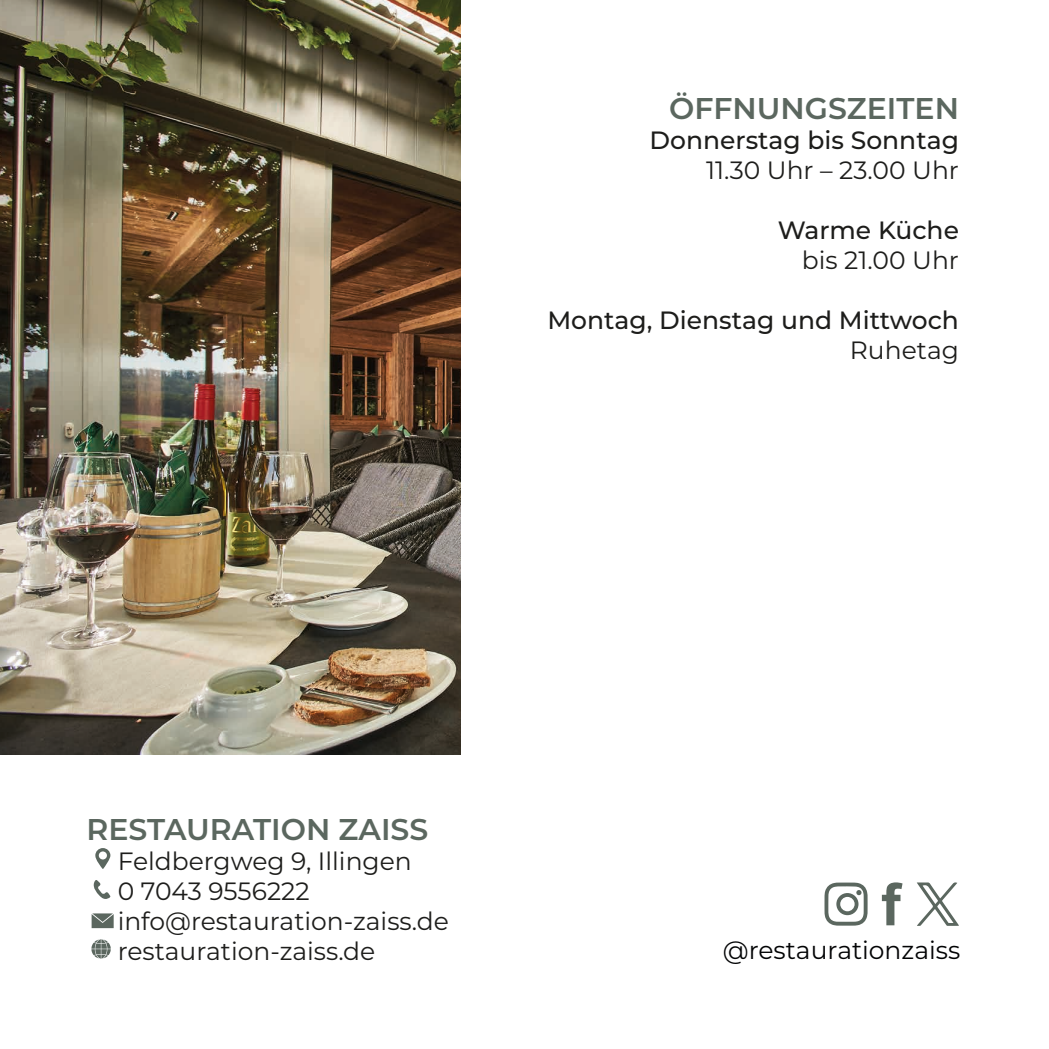
<style>
.page{position:relative;width:1049px;height:1049px;background:#fff}
.page>*{position:absolute;margin:0;border:0;box-sizing:border-box;transform-origin:0 0}
.t1{font:600 30px "Montserrat";color:#5b675f}
.t2{font:25px "Montserrat";color:#1d1d1b}
.t3{font:500 25px "Montserrat";color:#1d1d1b}
.t4{font:25px "Montserrat";color:#020304}
</style>
<div class="page">
<svg style="left:93px;top:880px;width:18px;height:19px"></svg>
<svg style="left:95px;top:848px;width:15px;height:21px"></svg>
<svg style="left:91px;top:939px;width:20px;height:19px"></svg>
<svg style="left:92px;top:913px;width:22px;height:15px"></svg>
<svg style="left:882px;top:882px;width:20px;height:43px"></svg>
<svg style="left:824px;top:882px;width:43px;height:44px"></svg>
<svg style="left:917px;top:882px;width:42px;height:44px"></svg>
<img style="left:0;top:0;width:461px;height:755px">
<p class="t1" style="left:669px;top:87px;width:291px">ÖFFNUNGSZEITEN</p>
<p class="t3" style="left:649px;top:123px;width:311px">Donnerstag bis Sonntag</p>
<p class="t2" style="left:706px;top:153px;width:254px">11.30 Uhr – 23.00 Uhr</p>
<p class="t3" style="left:778px;top:213px;width:183px">Warme Küche</p>
<p class="t2" style="left:802px;top:243px;width:159px">bis 21.00 Uhr</p>
<p class="t3" style="left:547px;top:303px;width:413px">Montag, Dienstag und Mittwoch</p>
<p class="t2" style="left:850px;top:333px;width:111px">Ruhetag</p>
<p class="t1" style="left:86px;top:808px;width:343px">RESTAURATION ZAISS</p>
<p class="t2" style="left:118px;top:844px;width:296px">Feldbergweg 9, Illingen</p>
<p class="t2" style="left:118px;top:874px;width:193px">0 7043 9556222</p>
<p class="t2" style="left:118px;top:904px;width:333px">info@restauration-zaiss.de</p>
<p class="t2" style="left:118px;top:934px;width:259px">restauration-zaiss.de</p>
<p class="t4" style="left:723px;top:933px;width:239px">@restaurationzaiss</p>
</div>
